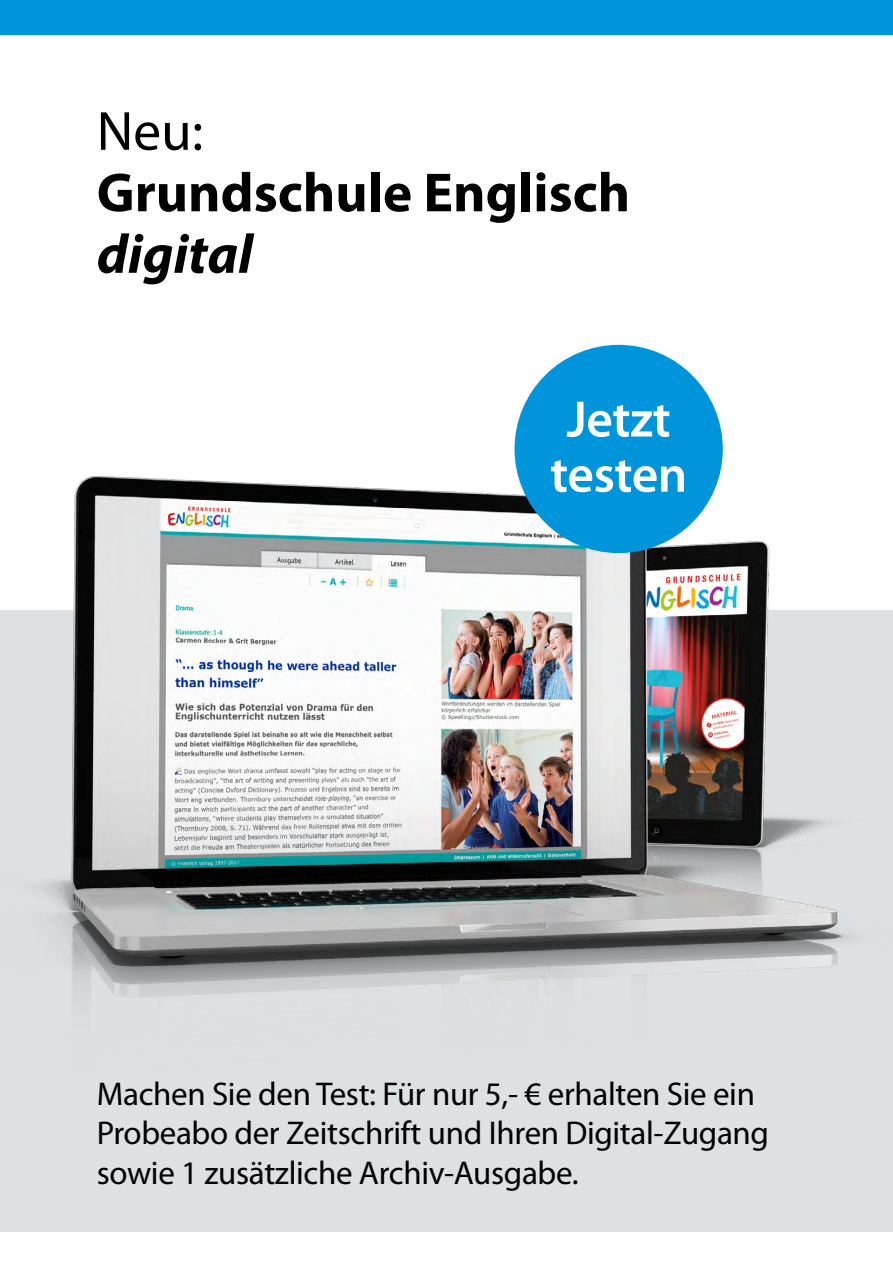
<style>
.page{position:relative;width:893px;height:1263px;background:#fff}
.page>*{position:absolute;margin:0;border:0;box-sizing:border-box;transform-origin:0 0}
.t1{font:700 55.5px "Myriad Pro";color:#000}
.t2{font:italic 700 55.5px "Myriad Pro";color:#000}
.t3{font:55.5px "Myriad Pro";color:#000}
.t4{font:600 51.6px/55.2px "Myriad Pro";letter-spacing:-.01em;color:#fff;text-align:center}
.t5{font:33px/39.6px "Myriad Pro";letter-spacing:-.01em;color:#000}
</style>
<div class="page">
<div style="left:0;top:610px;width:893px;height:622px;background:#dee1e3"></div>
<img style="left:32px;top:418px;width:821px;height:580px">
<div style="left:514px;top:345px;width:209px;height:208px;background:#0095db;border-radius:50%"></div>
<div style="left:0;top:0;width:893px;height:34px;background:#0095db"></div>
<h1 class="t3" style="left:97px;top:101px;width:108px">Neu:</h1>
<h1 class="t1" style="left:97px;top:156px;width:535px">Grundschule Englisch</h1>
<h1 class="t2" style="left:97px;top:218px;width:158px">digital</h1>
<h2 class="t4" style="left:550px;top:392px;width:139px">Jetzt testen</h2>
<p class="t5" style="left:97px;top:1075px;width:674px">Machen Sie den Test: Für nur 5,- € erhalten Sie ein<br>Probeabo der Zeitschrift und Ihren Digital-Zugang sowie 1 zusätzliche Archiv-Ausgabe.</p>
</div>
